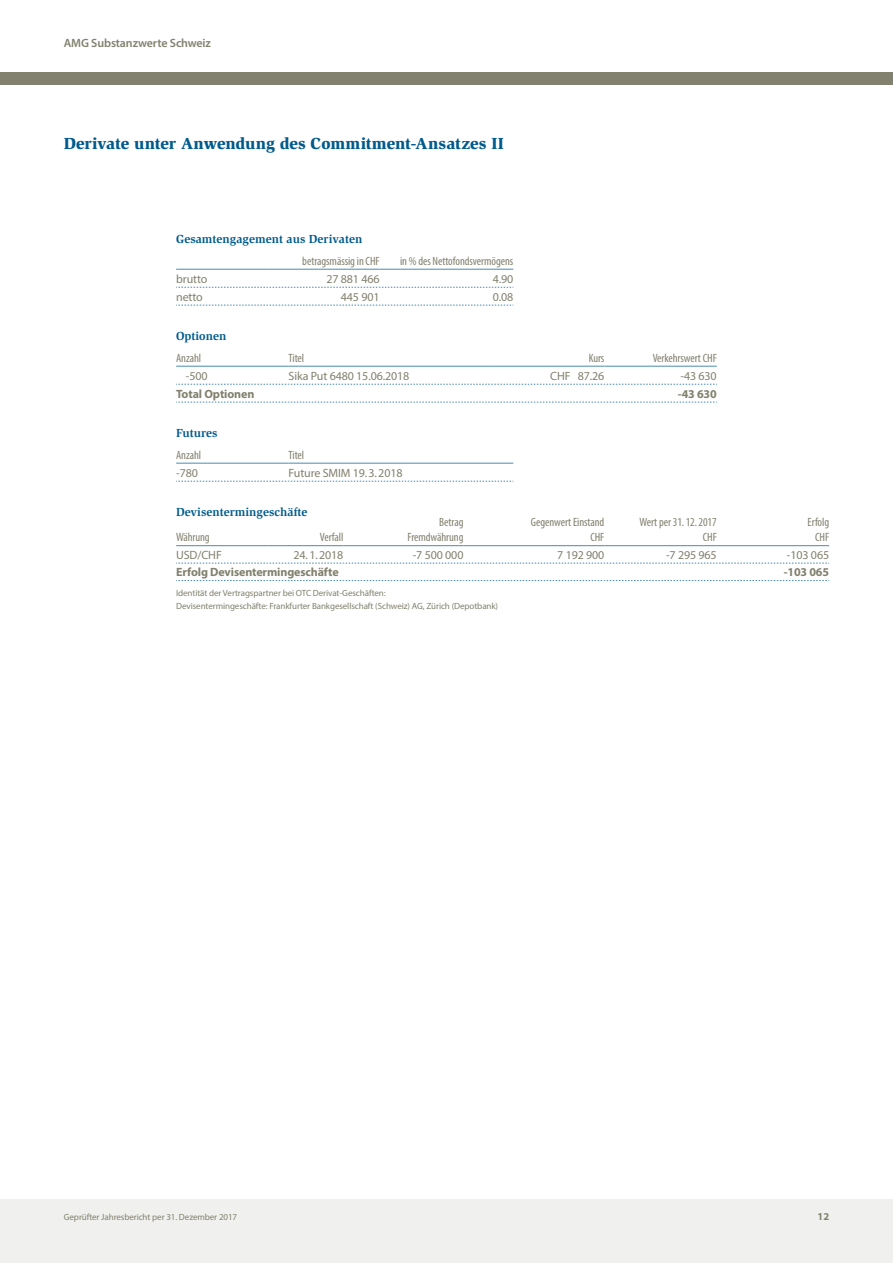
<style>
.page{position:relative;width:893px;height:1263px;background:#fff}
.page>*{position:absolute;margin:0;border:0;box-sizing:border-box;transform-origin:0 0}
.t1{font:900 16.5px "Slimbach";letter-spacing:-.005em;color:#005b8d}
.t2{font:condensed 12px/15px "Myriad Pro";letter-spacing:-.005em;color:#82806e;text-align:right}
.t3{font:12px "Myriad Pro";letter-spacing:-.01em;color:#82806e}
.t4{font:700 12px "Slimbach";color:#005b8d}
.t5{font:700 12px "Myriad Pro";letter-spacing:-.01em;color:#82806e}
.t6{font:600 12px "Myriad Pro";letter-spacing:-.01em;color:#82806e}
.t7{font:700 10.5px "Myriad Pro";color:#82806e}
.t8{font:9px/13.5px "Myriad Pro";letter-spacing:-.01em;color:#82806e}
</style>
<div class="page">
<div style="left:0;top:1199px;width:893px;height:64px;background:#f0f1ee"></div>
<div style="left:0;top:72px;width:893px;height:13px;background:#82806e"></div>
<svg style="left:176px;top:384px;width:541px;height:1px"></svg>
<svg style="left:176px;top:402px;width:541px;height:1px"></svg>
<hr style="left:176px;top:366px;width:113px;height:1px;background:#488bb4">
<hr style="left:289px;top:366px;width:203px;height:1px;background:#488bb4">
<hr style="left:492px;top:366px;width:112px;height:1px;background:#488bb4">
<hr style="left:604px;top:366px;width:113px;height:1px;background:#488bb4">
<hr style="left:176px;top:463px;width:113px;height:1px;background:#488bb4">
<hr style="left:289px;top:463px;width:224px;height:1px;background:#488bb4">
<svg style="left:176px;top:481px;width:338px;height:1px"></svg>
<svg style="left:176px;top:305px;width:338px;height:1px"></svg>
<svg style="left:176px;top:287px;width:338px;height:1px"></svg>
<hr style="left:176px;top:269px;width:91px;height:1px;background:#488bb4">
<hr style="left:267px;top:269px;width:113px;height:1px;background:#488bb4">
<hr style="left:380px;top:269px;width:133px;height:1px;background:#488bb4">
<hr style="left:176px;top:545px;width:91px;height:1px;background:#488bb4">
<hr style="left:267px;top:545px;width:76px;height:1px;background:#488bb4">
<hr style="left:343px;top:545px;width:120px;height:1px;background:#488bb4">
<hr style="left:463px;top:545px;width:141px;height:1px;background:#488bb4">
<hr style="left:604px;top:545px;width:113px;height:1px;background:#488bb4">
<hr style="left:717px;top:545px;width:112px;height:1px;background:#488bb4">
<svg style="left:176px;top:563px;width:653px;height:1px"></svg>
<svg style="left:176px;top:580px;width:653px;height:1px"></svg>
<h2 class="t6" style="left:64px;top:36px;width:149px">AMG Substanzwerte Schweiz</h2>
<h1 class="t1" style="left:64px;top:133px;width:441px">Derivate unter Anwendung des Commitment-Ansatzes II</h1>
<h2 class="t4" style="left:176px;top:232px;width:188px">Gesamtengagement aus Derivaten</h2>
<h2 class="t2" style="left:302px;top:253px;width:79px">betragsmässig in CHF</h2>
<h2 class="t2" style="left:400px;top:253px;width:115px">in % des Nettofondsvermögens</h2>
<h2 class="t3" style="left:176px;top:271px;width:33px">brutto</h2>
<h2 class="t3" style="left:326px;top:271px;width:55px">27 881 466</h2>
<h2 class="t3" style="left:493px;top:271px;width:22px">4.90</h2>
<h2 class="t3" style="left:176px;top:289px;width:28px">netto</h2>
<h2 class="t3" style="left:341px;top:289px;width:40px">445 901</h2>
<h2 class="t3" style="left:493px;top:289px;width:22px">0.08</h2>
<h2 class="t4" style="left:176px;top:329px;width:52px">Optionen</h2>
<h2 class="t2" style="left:176px;top:350px;width:27px">Anzahl</h2>
<h2 class="t2" style="left:289px;top:350px;width:17px">Titel</h2>
<h2 class="t2" style="left:589px;top:350px;width:17px">Kurs</h2>
<h2 class="t2" style="left:653px;top:350px;width:66px">Verkehrswert CHF</h2>
<h2 class="t3" style="left:186px;top:368px;width:23px">-500</h2>
<h2 class="t3" style="left:289px;top:368px;width:122px">Sika Put 6480 15.06.2018</h2>
<h2 class="t3" style="left:550px;top:368px;width:56px">CHF 87.26</h2>
<h2 class="t3" style="left:680px;top:368px;width:38px">-43 630</h2>
<h2 class="t5" style="left:176px;top:386px;width:80px">Total Optionen</h2>
<h2 class="t5" style="left:678px;top:386px;width:40px">-43 630</h2>
<h2 class="t4" style="left:176px;top:426px;width:43px">Futures</h2>
<h2 class="t2" style="left:176px;top:447px;width:27px">Anzahl</h2>
<h2 class="t2" style="left:289px;top:447px;width:17px">Titel</h2>
<h2 class="t3" style="left:176px;top:465px;width:23px">-780</h2>
<h2 class="t3" style="left:289px;top:465px;width:116px">Future SMIM 19.3.2018</h2>
<h2 class="t4" style="left:176px;top:505px;width:133px">Devisentermingeschäfte</h2>
<h2 class="t2" style="left:176px;top:530px;width:35px">Währung</h2>
<h2 class="t2" style="left:320px;top:530px;width:25px">Verfall</h2>
<h2 class="t2" style="left:407px;top:515px;width:58px">Betrag<br>Fremdwährung</h2>
<h2 class="t2" style="left:531px;top:515px;width:75px">Gegenwert Einstand<br>CHF</h2>
<h2 class="t2" style="left:639px;top:515px;width:79px">Wert per 31.12.2017<br>CHF</h2>
<h2 class="t2" style="left:808px;top:515px;width:23px">Erfolg<br>CHF</h2>
<h2 class="t3" style="left:176px;top:547px;width:47px">USD/CHF</h2>
<h2 class="t3" style="left:294px;top:547px;width:51px">24.1.2018</h2>
<h2 class="t3" style="left:413px;top:547px;width:52px">-7 500 000</h2>
<h2 class="t3" style="left:557px;top:547px;width:49px">7 192 900</h2>
<h2 class="t3" style="left:666px;top:547px;width:52px">-7 295 965</h2>
<h2 class="t3" style="left:787px;top:547px;width:44px">-103 065</h2>
<h2 class="t5" style="left:176px;top:564px;width:164px">Erfolg Devisentermingeschäfte</h2>
<h2 class="t5" style="left:784px;top:564px;width:47px">-103 065</h2>
<p class="t8" style="left:176px;top:586px;width:323px">Identität der Vertragspartner bei OTC Derivat-Geschäften:<br>Devisentermingeschäfte: Frankfurter Bankgesellschaft (Schweiz) AG, Zürich (Depotbank)</p>
<p class="t8" style="left:64px;top:1210px;width:175px">Geprüfter Jahresbericht per 31. Dezember 2017</p>
<p class="t7" style="left:818px;top:1210px;width:13px">12</p>
</div>
